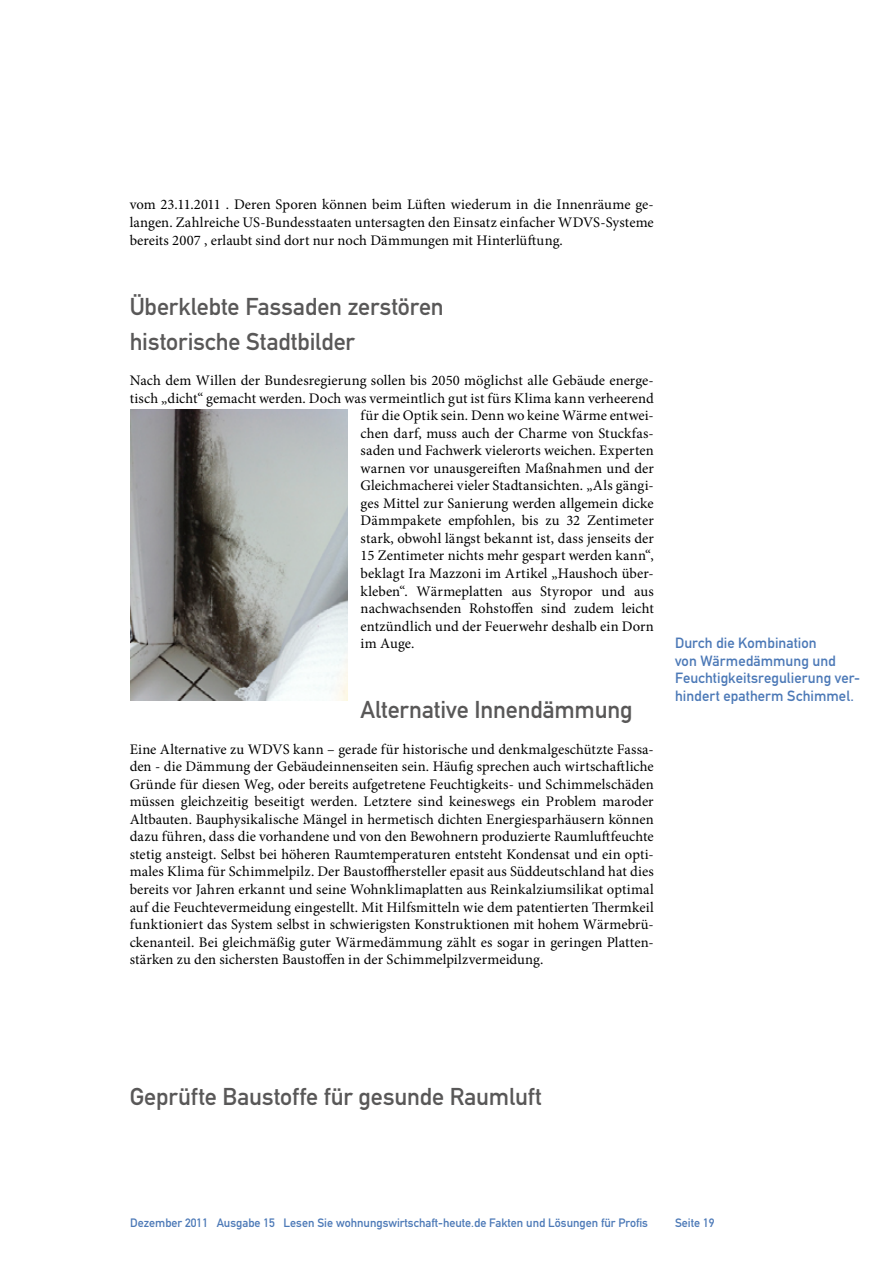
<style>
.page{position:relative;width:893px;height:1263px;background:#fff}
.page>*{position:absolute;margin:0;border:0;box-sizing:border-box;transform-origin:0 0}
.Überschrift_Grau{font:24px "DIN Mittelschrift";letter-spacing:-.005em;color:#595858}
.Fließtext_erste_Zeil{font:14.7px/17.5px "Minion Pro";letter-spacing:.005em;color:#000;text-align:justify}
.Bildunterschrift{font:14.7px/17.5px "DIN Mittelschrift";letter-spacing:.005em;color:#4c79b7}
.t1{font:12px "DIN Mittelschrift";color:#4c79b7}
</style>
<div class="page">
<img style="left:130px;top:409px;width:218px;height:292px">
<p class="Fließtext_erste_Zeil" style="left:130px;top:196px;width:526px">vom 23.11.2011 . Deren Sporen können beim Lüften wiederum in die Innenräume ge&shy;langen. Zahlreiche US-Bundesstaaten untersagten den Einsatz einfacher WDVS-Systeme bereits 2007 , erlaubt sind dort nur noch Dämmungen mit Hinterlüftung.</p>
<p class="Überschrift_Grau" style="left:130px;top:292px;width:316px">Überklebte Fassaden zerstören</p>
<p class="Überschrift_Grau" style="left:130px;top:327px;width:227px">historische Stadtbilder</p>
<p class="Fließtext_erste_Zeil" style="left:130px;top:372px;width:526px">Nach dem Willen der Bundesregierung sollen bis 2050 möglichst alle Gebäude energe-</p>
<p class="Fließtext_erste_Zeil" style="left:130px;top:389px;width:526px">tisch „dicht“ gemacht werden. Doch was vermeintlich gut ist fürs Klima kann verheerend</p>
<p class="Fließtext_erste_Zeil" style="left:361px;top:407px;width:295px">für die Optik sein. Denn wo keine Wärme entwei-</p>
<p class="Fließtext_erste_Zeil" style="left:361px;top:424px;width:295px">chen darf, muss auch der Charme von Stuckfas-</p>
<p class="Fließtext_erste_Zeil" style="left:361px;top:442px;width:295px">saden und Fachwerk vielerorts weichen. Experten</p>
<p class="Fließtext_erste_Zeil" style="left:361px;top:459px;width:295px">warnen vor unausgereiften Maßnahmen und der</p>
<p class="Fließtext_erste_Zeil" style="left:361px;top:477px;width:295px">Gleichmacherei vieler Stadtansichten. „Als gängi-</p>
<p class="Fließtext_erste_Zeil" style="left:361px;top:494px;width:295px">ges Mittel zur Sanierung werden allgemein dicke</p>
<p class="Fließtext_erste_Zeil" style="left:361px;top:512px;width:295px">Dämmpakete empfohlen, bis zu 32 Zentimeter</p>
<p class="Fließtext_erste_Zeil" style="left:361px;top:529px;width:295px">stark, obwohl längst bekannt ist, dass jenseits der</p>
<p class="Fließtext_erste_Zeil" style="left:361px;top:547px;width:295px">15 Zentimeter nichts mehr gespart werden kann“,</p>
<p class="Fließtext_erste_Zeil" style="left:361px;top:565px;width:295px">beklagt Ira Mazzoni im Artikel „Haushoch über-</p>
<p class="Fließtext_erste_Zeil" style="left:361px;top:582px;width:295px">kleben“. Wärmeplatten aus Styropor und aus</p>
<p class="Fließtext_erste_Zeil" style="left:361px;top:600px;width:295px">nachwachsenden Rohstoffen sind zudem leicht</p>
<p class="Fließtext_erste_Zeil" style="left:361px;top:617px;width:295px">entzündlich und der Feuerwehr deshalb ein Dorn</p>
<p class="Fließtext_erste_Zeil" style="left:361px;top:635px;width:55px">im Auge.</p>
<p class="Überschrift_Grau" style="left:361px;top:696px;width:273px">Alternative Innendämmung</p>
<p class="Fließtext_erste_Zeil" style="left:130px;top:740px;width:526px">Eine Alternative zu WDVS kann – gerade für historische und denkmalgeschützte Fassa&shy;den - die Dämmung der Gebäudeinnenseiten sein. Häufig sprechen auch wirtschaftliche Gründe für diesen Weg, oder bereits aufgetretene Feuchtigkeits- und Schimmelschäden müssen gleichzeitig beseitigt werden. Letztere sind keineswegs ein Problem maroder Altbauten. Bauphysikalische Mängel in hermetisch dichten Energiesparhäusern können dazu führen, dass die vorhandene und von den Bewohnern produzierte Raumluftfeuchte stetig ansteigt. Selbst bei höheren Raumtemperaturen entsteht Kondensat und ein opti&shy;males Klima für Schimmelpilz. Der Baustoffhersteller epasit aus Süddeutschland hat dies bereits vor Jahren erkannt und seine Wohnklimaplatten aus Reinkalziumsilikat optimal auf die Feuchtevermeidung eingestellt. Mit Hilfsmitteln wie dem patentierten Thermkeil funktioniert das System selbst in schwierigsten Konstruktionen mit hohem Wärmebrü&shy;ckenanteil. Bei gleichmäßig guter Wärmedämmung zählt es sogar in geringen Platten&shy;stärken zu den sichersten Baustoffen in der Schimmelpilzvermeidung.</p>
<p class="Bildunterschrift" style="left:675px;top:634px;width:187px">Durch die Kombination<br>von Wärmedämmung und<br>Feuchtigkeitsregulierung ver&shy;hindert epatherm Schimmel.</p>
<p class="Überschrift_Grau" style="left:130px;top:1082px;width:414px">Geprüfte Baustoffe für gesunde Raumluft</p>
<p class="t1" style="left:130px;top:1216px;width:519px">Dezember 2011 Ausgabe 15 Lesen Sie wohnungswirtschaft-heute.de Fakten und Lösungen für Profis</p>
<p class="t1" style="left:675px;top:1216px;width:41px">Seite 19</p>
</div>
